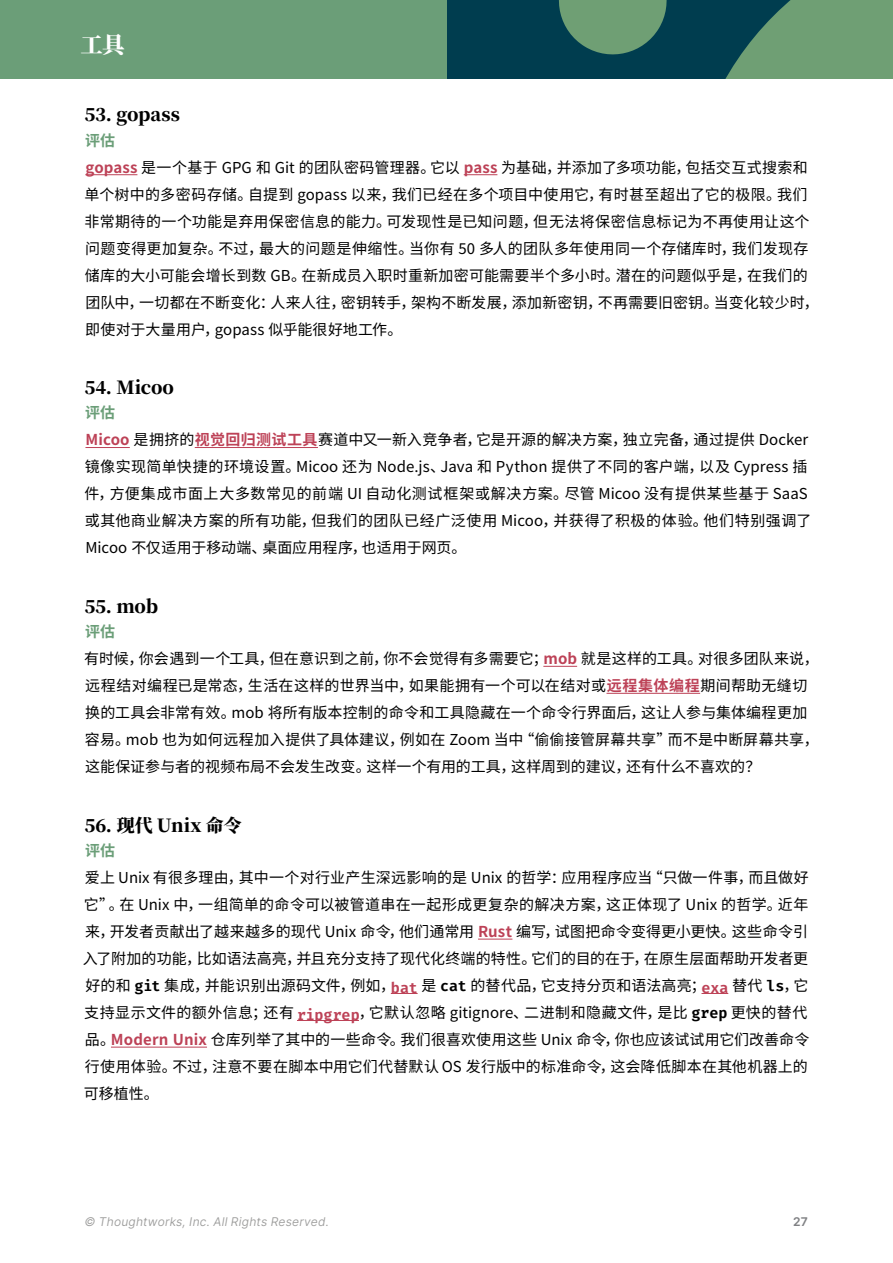
<style>
.page{position:relative;width:893px;height:1263px;background:#fff}
.page>*{position:absolute;margin:0;border:0;box-sizing:border-box;transform-origin:0 0}
.t1{font:900 22.5px "Noto Serif SC";color:#fff}
.blip_title{font:900 18px "Noto Serif SC";color:#000}
.body_copy{font:15px/27px "Noto Sans SC";letter-spacing:.015em;color:#000}
.ring{font:700 15px "Noto Sans SC";letter-spacing:.01em;color:#6b9e78}
.t2{font:12px "Inter V";letter-spacing:.02em;color:#9d9d9c}
.t3{font:12px "Inter V";color:#808184}
.s1{font-weight:700;color:#bd4257}
.s2{font-family:"Fira Code";font-weight:300}
.s3{font-family:"Fira Code";font-weight:300;color:#bd4257}
</style>
<div class="page">
<hr style="left:85px;top:174px;width:52px;height:1px;background:#bd4257">
<hr style="left:464px;top:174px;width:33px;height:1px;background:#bd4257">
<hr style="left:85px;top:447px;width:45px;height:1px;background:#bd4257">
<hr style="left:195px;top:447px;width:123px;height:1px;background:#bd4257">
<hr style="left:543px;top:666px;width:34px;height:1px;background:#bd4257">
<hr style="left:606px;top:693px;width:94px;height:1px;background:#bd4257">
<hr style="left:478px;top:939px;width:34px;height:1px;background:#bd4257">
<svg style="left:391px;top:993px;width:27px;height:1px"></svg>
<svg style="left:701px;top:993px;width:27px;height:1px"></svg>
<hr style="left:297px;top:1020px;width:62px;height:1px;background:#bd4257">
<hr style="left:111px;top:1047px;width:96px;height:1px;background:#bd4257">
<div style="left:446px;top:0;width:447px;height:79px;background:#003d4f"></div>
<svg style="left:559px;top:0;width:334px;height:79px"></svg>
<div style="left:0;top:0;width:446px;height:79px;background:#6b9e78"></div>
<h1 class="t1" style="left:81px;top:32px;width:46px">工具</h1>
<p class="blip_title" style="left:84px;top:104px;width:97px">53. gopass</p>
<p class="ring" style="left:85px;top:132px;width:32px">评估</p>
<p class="body_copy" style="left:84px;top:154px;width:736px"><span class="s1">gopass</span> 是一个基于 GPG 和 Git 的团队密码管理器。它以 <span class="s1">pass</span> 为基础，并添加了多项功能，包括交互式搜索和单个树中的多密码存储。自提到 gopass 以来，我们已经在多个项目中使用它，有时甚至超出了它的极限。我们非常期待的一个功能是弃用保密信息的能力。可发现性是已知问题，但无法将保密信息标记为不再使用让这个问题变得更加复杂。不过，最大的问题是伸缩性。当你有 50 多人的团队多年使用同一个存储库时，我们发现存储库的大小可能会增长到数 GB。在新成员入职时重新加密可能需要半个多小时。潜在的问题似乎是，在我们的团队中，一切都在不断变化：人来人往，密钥转手，架构不断发展，添加新密钥，不再需要旧密钥。当变化较少时，即使对于大量用户，gopass 似乎能很好地工作。</p>
<p class="blip_title" style="left:84px;top:377px;width:91px">54. Micoo</p>
<p class="ring" style="left:85px;top:404px;width:32px">评估</p>
<p class="body_copy" style="left:85px;top:427px;width:728px"><span class="s1">Micoo</span> 是拥挤的<span class="s1">视觉回归测试工具</span>赛道中又一新入竞争者，它是开源的解决方案，独立完备，通过提供 Docker镜像实现简单快捷的环境设置。Micoo 还为 Node.js、Java 和 Python 提供了不同的客户端，以及 Cypress 插件，方便集成市面上大多数常见的前端 UI 自动化测试框架或解决方案。尽管 Micoo 没有提供某些基于 SaaS或其他商业解决方案的所有功能，但我们的团队已经广泛使用 Micoo，并获得了积极的体验。他们特别强调了Micoo 不仅适用于移动端、桌面应用程序，也适用于网页。</p>
<p class="blip_title" style="left:84px;top:596px;width:75px">55. mob</p>
<p class="ring" style="left:85px;top:623px;width:32px">评估</p>
<p class="body_copy" style="left:84px;top:645px;width:736px">有时候，你会遇到一个工具，但在意识到之前，你不会觉得有多需要它；<span class="s1">mob</span> 就是这样的工具。对很多团队来说，远程结对编程已是常态，生活在这样的世界当中，如果能拥有一个可以在结对或<span class="s1">远程集体编程</span>期间帮助无缝切换的工具会非常有效。mob 将所有版本控制的命令和工具隐藏在一个命令行界面后，这让人参与集体编程更加容易。mob 也为如何远程加入提供了具体建议，例如在 Zoom 当中“偷偷接管屏幕共享”而不是中断屏幕共享，这能保证参与者的视频布局不会发生改变。这样一个有用的工具，这样周到的建议，还有什么不喜欢的？</p>
<p class="blip_title" style="left:84px;top:815px;width:159px">56. 现代 Unix 命令</p>
<p class="ring" style="left:85px;top:842px;width:32px">评估</p>
<p class="body_copy" style="left:83px;top:864px;width:728px;text-align:justify">爱上 Unix 有很多理由，其中一个对行业产生深远影响的是 Unix 的哲学：应用程序应当“只做一件事，而且做好它”。在 Unix 中，一组简单的命令可以被管道串在一起形成更复杂的解决方案，这正体现了 Unix 的哲学。近年来，开发者贡献出了越来越多的现代 Unix 命令，他们通常用 <span class="s1">Rust</span> 编写，试图把命令变得更小更快。这些命令引入了附加的功能，比如语法高亮，并且充分支持了现代化终端的特性。它们的目的在于，在原生层面帮助开发者更好的和 <span class="s2">git</span> 集成，并能识别出源码文件，例如，<span class="s3">bat</span> 是 <span class="s2">cat</span> 的替代品，它支持分页和语法高亮；<span class="s3">exa</span> 替代 <span class="s2">ls</span>，它支持显示文件的额外信息；还有 <span class="s3">ripgrep</span>，它默认忽略 gitignore、二进制和隐藏文件，是比 <span class="s2">grep</span> 更快的替代品。<span class="s1">Modern Unix</span> 仓库列举了其中的一些命令。我们很喜欢使用这些 Unix 命令，你也应该试试用它们改善命令行使用体验。不过，注意不要在脚本中用它们代替默认 OS 发行版中的标准命令，这会降低脚本在其他机器上的可移植性。</p>
<p class="t2" style="left:85px;top:1213px;width:246px">© Thoughtworks, Inc. All Rights Reserved.</p>
<p class="t3" style="left:793px;top:1213px;width:16px">27</p>
</div>
